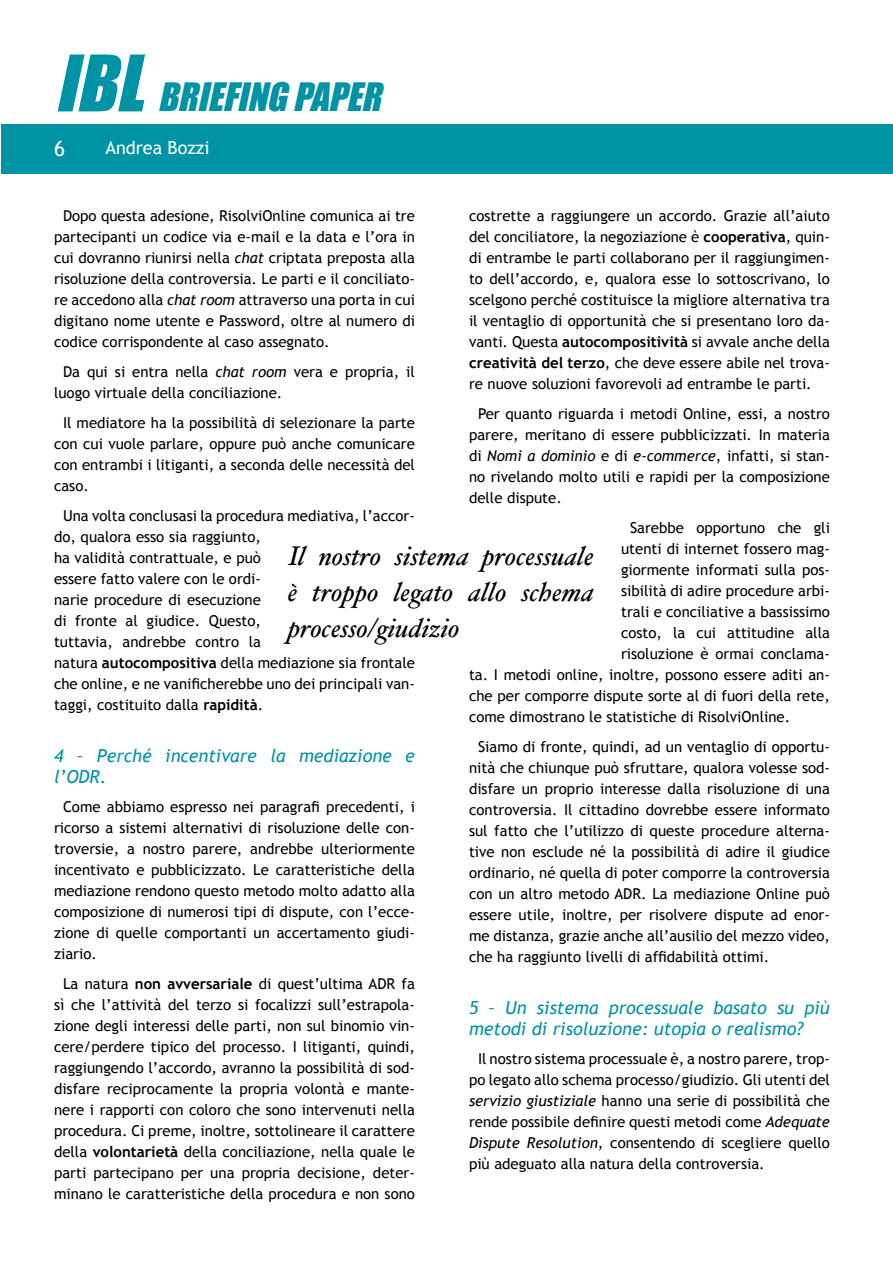
<style>
.page{position:relative;width:893px;height:1263px;background:#fff}
.page>*{position:absolute;margin:0;border:0;box-sizing:border-box;transform-origin:0 0}
.t1{font:italic 36px "Impact";color:#0092a5}
.t2{font:italic 27px/36px "Hoefler Text";color:#000;text-align:justify}
.t3{font:italic 18px/21px "Trebuchet MS";color:#0092a5}
.t4{font:18px "Trebuchet MS";color:#fff}
.t5{font:15px/21px "Trebuchet MS";color:#000;text-align:justify}
.s1{font-size:72px}
.s2{font-style:italic}
.s3{font-weight:700}
</style>
<div class="page">
<div style="left:2px;top:124px;width:891px;height:49px;background:#0092a5"></div>
<h1 class="t1" style="left:55px;top:75px;width:337px"><span class="s1">IBL</span> BRIEFING PAPER</h1>
<p class="t4" style="left:105px;top:137px;width:106px">Andrea Bozzi</p>
<p class="t5" style="left:54px;top:205px;width:362px;text-indent:9px">Dopo questa adesione, RisolviOnline comunica ai tre partecipanti un codice via e-mail e la data e l’ora in cui dovranno riunirsi nella <span class="s2">chat</span> criptata preposta alla risoluzione della controversia. Le parti e il conciliato&shy;re accedono alla <span class="s2">chat room</span> attraverso una porta in cui digitano nome utente e Password, oltre al numero di codice corrispondente al caso assegnato.</p>
<p class="t5" style="left:54px;top:361px;width:362px;text-indent:9px">Da qui si entra nella <span class="s2">chat room</span> vera e propria, il luogo virtuale della conciliazione.</p>
<p class="t5" style="left:54px;top:412px;width:362px;text-indent:9px">Il mediatore ha la possibilità di selezionare la parte con cui vuole parlare, oppure può anche comunicare con entrambi i litiganti, a seconda delle necessità del caso.</p>
<p class="t5" style="left:54px;top:505px;width:362px;text-align:left;text-indent:9px">Una volta conclusasi la procedura mediativa, l’accor&shy;do, qualora esso sia raggiunto,<br>ha validità contrattuale, e può<br>essere fatto valere con le ordi-<br>narie procedure di esecuzione<br>di fronte al giudice. Questo,<br>tuttavia, andrebbe contro la<br>natura <span class="s3">autocompositiva</span> della mediazione sia frontale che online, e ne vanificherebbe uno dei principali van&shy;taggi, costituito dalla <span class="s3">rapidità</span>.</p>
<p class="t3" style="left:54px;top:746px;width:362px">4 – Perché incentivare la mediazione e l’ODR.</p>
<p class="t5" style="left:54px;top:796px;width:362px;text-indent:9px">Come abbiamo espresso nei paragrafi precedenti, i ricorso a sistemi alternativi di risoluzione delle con&shy;troversie, a nostro parere, andrebbe ulteriormente incentivato e pubblicizzato. Le caratteristiche della mediazione rendono questo metodo molto adatto alla composizione di numerosi tipi di dispute, con l’ecce&shy;zione di quelle comportanti un accertamento giudi&shy;ziario.</p>
<p class="t5" style="left:54px;top:973px;width:362px;text-align:center">La natura <span class="s3">non avversariale</span> di quest’ultima ADR fa sì che l’attività del terzo si focalizzi sull’estrapola&shy;zione degli interessi delle parti, non sul binomio vin&shy;cere/perdere tipico del processo. I litiganti, quindi, raggiungendo l’accordo, avranno la possibilità di sod&shy;disfare reciprocamente la propria volontà e mante&shy;nere i rapporti con coloro che sono intervenuti nella procedura. Ci preme, inoltre, sottolineare il carattere della <span class="s3">volontarietà</span> della conciliazione, nella quale le parti partecipano per una propria decisione, deter&shy;minano le caratteristiche della procedura e non sono</p>
<p class="t5" style="left:469px;top:205px;width:362px">costrette a raggiungere un accordo. Grazie all’aiuto del conciliatore, la negoziazione è <span class="s3">cooperativa</span>, quin&shy;di entrambe le parti collaborano per il raggiungimen&shy;to dell’accordo, e, qualora esse lo sottoscrivano, lo scelgono perché costituisce la migliore alternativa tra il ventaglio di opportunità che si presentano loro da&shy;vanti. Questa <span class="s3">autocompositività</span> si avvale anche della <span class="s3">creatività del terzo</span>, che deve essere abile nel trova&shy;re nuove soluzioni favorevoli ad entrambe le parti.</p>
<p class="t5" style="left:469px;top:403px;width:362px;text-indent:9px">Per quanto riguarda i metodi Online, essi, a nostro parere, meritano di essere pubblicizzati. In materia di <span class="s2">Nomi a dominio</span> e di <span class="s2">e-commerce</span>, infatti, si stan&shy;no rivelando molto utili e rapidi per la composizione delle dispute.</p>
<p class="t5" style="left:630px;top:517px;width:201px">Sarebbe opportuno che gli</p>
<p class="t5" style="left:621px;top:538px;width:210px">utenti di internet fossero mag-</p>
<p class="t5" style="left:621px;top:559px;width:210px">giormente informati sulla pos-</p>
<p class="t5" style="left:621px;top:580px;width:210px">sibilità di adire procedure arbi-</p>
<p class="t5" style="left:621px;top:601px;width:210px">trali e conciliative a bassissimo</p>
<p class="t5" style="left:621px;top:622px;width:210px">costo, la cui attitudine alla</p>
<p class="t5" style="left:621px;top:643px;width:210px">risoluzione è ormai conclama-</p>
<p class="t5" style="left:469px;top:664px;width:362px">ta. I metodi online, inoltre, possono essere aditi an-</p>
<p class="t5" style="left:469px;top:685px;width:362px">che per comporre dispute sorte al di fuori della rete,</p>
<p class="t5" style="left:469px;top:706px;width:323px">come dimostrano le statistiche di RisolviOnline.</p>
<p class="t5" style="left:469px;top:736px;width:362px;text-indent:9px">Siamo di fronte, quindi, ad un ventaglio di opportu&shy;nità che chiunque può sfruttare, qualora volesse sod&shy;disfare un proprio interesse dalla risoluzione di una controversia. Il cittadino dovrebbe essere informato sul fatto che l’utilizzo di queste procedure alterna&shy;tive non esclude né la possibilità di adire il giudice ordinario, né quella di poter comporre la controversia con un altro metodo ADR. La mediazione Online può essere utile, inoltre, per risolvere dispute ad enor&shy;me distanza, grazie anche all’ausilio del mezzo video, che ha raggiunto livelli di affidabilità ottimi.</p>
<p class="t3" style="left:469px;top:998px;width:362px">5 – Un sistema processuale basato su più metodi di risoluzione: utopia o realismo?</p>
<p class="t5" style="left:469px;top:1048px;width:362px;text-indent:9px">Il nostro sistema processuale è, a nostro parere, trop&shy;po legato allo schema processo/giudizio. Gli utenti del <span class="s2">servizio giustiziale</span> hanno una serie di possibilità che rende possibile definire questi metodi come <span class="s2">Adequate Dispute Resolution</span>, consentendo di scegliere quello più adeguato alla natura della controversia.</p>
<h2 class="t2" style="left:288px;top:538px;width:307px">Il nostro sistema processuale è troppo legato allo schema processo/giudizio</h2>
</div>
